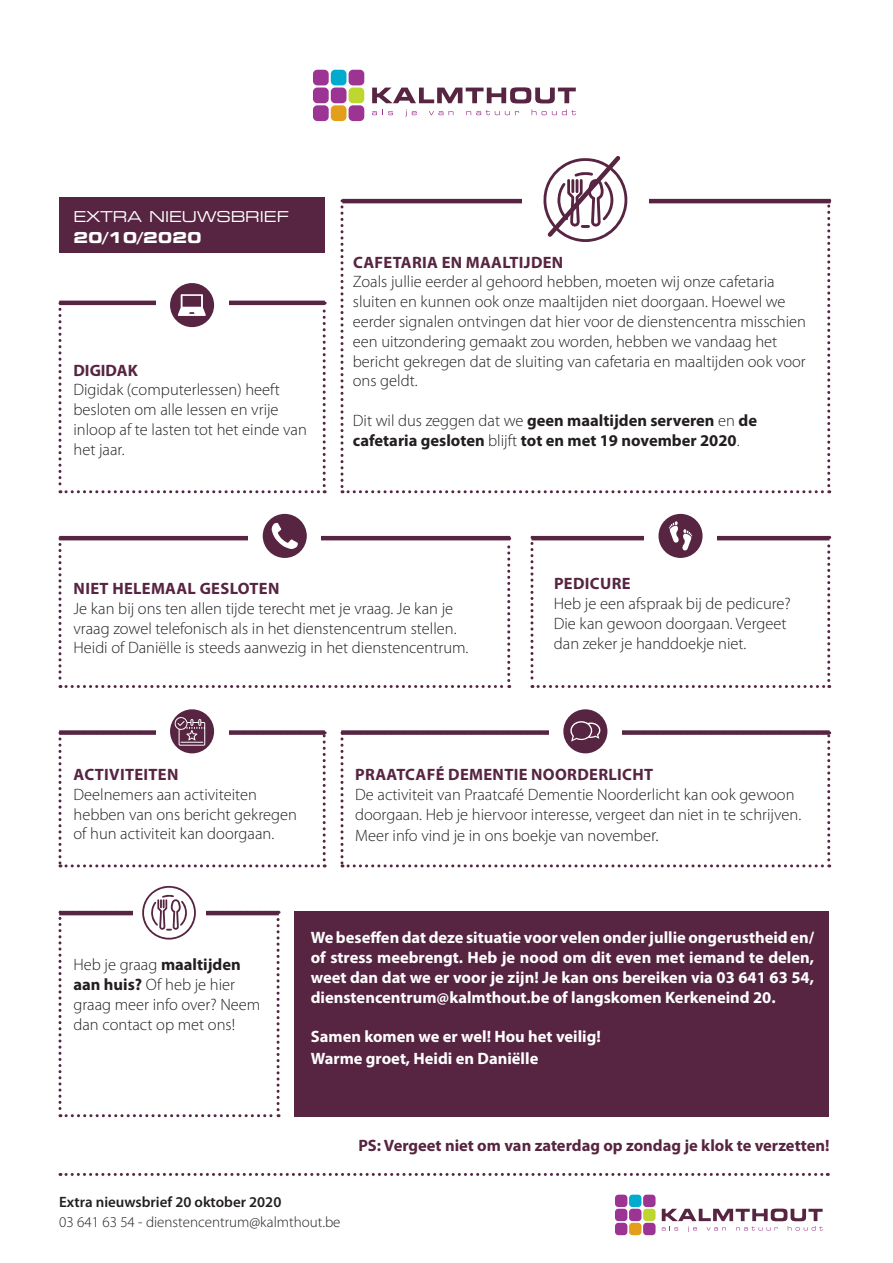
<style>
.page{position:relative;width:893px;height:1263px;background:#fff}
.page>*{position:absolute;margin:0;border:0;box-sizing:border-box;transform-origin:0 0}
.t1{font:300 16.5px/19.8px "Myriad Pro";color:#231f20}
.t2{font:700 16.5px/19.8px "Myriad Pro";color:#fff;text-align:justify}
.t3{font:700 16.5px/19.8px "Myriad Pro";color:#231f20}
.t4{font:700 16.5px "Myriad Pro";letter-spacing:.02em;color:#572541}
.t5{font:700 16.5px "Myriad Pro";color:#572541}
.t6{font:300 15px "Myriad Pro";color:#231f20}
.t7{font:600 15px "Myriad Pro";color:#231f20}
.t8{font:expanded 15px "Square 721 BT";color:#fff}
.t9{font:700 expanded 15px "Square 721 BT";color:#fff}
.s1{font-weight:300}
.s2{font-size:18px}
.s3{font-weight:700}
</style>
<div class="page">
<svg style="left:372px;top:109px;width:21px;height:6px"></svg>
<svg style="left:405px;top:109px;width:12px;height:8px"></svg>
<svg style="left:429px;top:111px;width:24px;height:4px"></svg>
<svg style="left:466px;top:110px;width:53px;height:5px"></svg>
<svg style="left:532px;top:109px;width:44px;height:6px"></svg>
<svg style="left:372px;top:87px;width:204px;height:16px"></svg>
<div style="left:313px;top:70px;width:16px;height:15px;background:#9c3493;border-radius:4px"></div>
<div style="left:331px;top:70px;width:15px;height:15px;background:#00abcd;border-radius:4px"></div>
<div style="left:349px;top:70px;width:15px;height:15px;background:#9c3493;border-radius:4px"></div>
<div style="left:313px;top:88px;width:16px;height:15px;background:#9c3493;border-radius:4px"></div>
<div style="left:331px;top:88px;width:15px;height:15px;background:#9c3493;border-radius:4px"></div>
<div style="left:349px;top:88px;width:15px;height:15px;background:#bed630;border-radius:4px"></div>
<div style="left:313px;top:105px;width:16px;height:16px;background:#9c3493;border-radius:4px"></div>
<div style="left:331px;top:105px;width:15px;height:16px;background:#e39e1c;border-radius:4px"></div>
<div style="left:349px;top:105px;width:15px;height:16px;background:#9c3493;border-radius:4px"></div>
<svg style="left:60px;top:1173px;width:768px;height:3px"></svg>
<svg style="left:662px;top:1208px;width:161px;height:23px"></svg>
<div style="left:615px;top:1194px;width:12px;height:13px;background:#9c3493;border-radius:3px"></div>
<div style="left:629px;top:1194px;width:12px;height:13px;background:#00abcd;border-radius:3px"></div>
<div style="left:643px;top:1194px;width:12px;height:13px;background:#9c3493;border-radius:3px"></div>
<div style="left:615px;top:1209px;width:12px;height:12px;background:#9c3493;border-radius:3px"></div>
<div style="left:629px;top:1209px;width:12px;height:12px;background:#9c3493;border-radius:3px"></div>
<div style="left:643px;top:1209px;width:12px;height:12px;background:#bed630;border-radius:3px"></div>
<div style="left:615px;top:1223px;width:12px;height:12px;background:#9c3493;border-radius:3px"></div>
<div style="left:629px;top:1223px;width:12px;height:12px;background:#e39e1c;border-radius:3px"></div>
<div style="left:643px;top:1223px;width:12px;height:12px;background:#9c3493;border-radius:3px"></div>
<div style="left:59px;top:198px;width:266px;height:55px;background:#572541"></div>
<div style="left:294px;top:911px;width:535px;height:205px;background:#572541"></div>
<svg style="left:340px;top:156px;width:490px;height:337px"></svg>
<div style="left:263px;top:514px;width:44px;height:44px;background:#572541;border-radius:50%"></div>
<div style="left:170px;top:283px;width:44px;height:44px;background:#572541;border-radius:50%"></div>
<div style="left:170px;top:709px;width:44px;height:44px;background:#572541;border-radius:50%"></div>
<div style="left:658px;top:514px;width:45px;height:44px;background:#572541;border-radius:50%"></div>
<div style="left:563px;top:709px;width:44px;height:44px;background:#572541;border-radius:50%"></div>
<svg style="left:58px;top:294px;width:268px;height:199px"></svg>
<svg style="left:58px;top:523px;width:452px;height:165px"></svg>
<svg style="left:530px;top:521px;width:300px;height:167px"></svg>
<svg style="left:58px;top:717px;width:268px;height:150px"></svg>
<svg style="left:340px;top:721px;width:490px;height:146px"></svg>
<svg style="left:58px;top:885px;width:222px;height:232px"></svg>
<p class="t8" style="left:73px;top:207px;width:217px">EXTRA NIEUWSBRIEF</p>
<p class="t9" style="left:73px;top:228px;width:130px">20/10/2020</p>
<p class="t5" style="left:73px;top:359px;width:66px">DIGIDAK</p>
<p class="t1" style="left:73px;top:380px;width:235px">Digidak (computerlessen) heeft besloten om alle lessen en vrije inloop af te lasten tot het einde van het jaar.</p>
<p class="t4" style="left:353px;top:251px;width:212px">CAFETARIA EN MAALTIJDEN</p>
<p class="t1" style="left:353px;top:272px;width:455px">Zoals jullie eerder al gehoord hebben, moeten wij onze cafetaria sluiten en kunnen ook onze maaltijden niet doorgaan. Hoewel we eerder signalen ontvingen dat hier voor de dienstencentra misschien een uitzondering gemaakt zou worden, hebben we vandaag het bericht gekregen dat de sluiting van cafetaria en maaltijden ook voor ons geldt.</p>
<p class="t3" style="left:353px;top:410px;width:406px"><span class="s1">Dit wil dus zeggen dat we</span> geen maaltijden serveren <span class="s1">en</span> de cafetaria gesloten <span class="s1">blijft</span> tot en met 19 november 2020<span class="s1">.</span></p>
<p class="t4" style="left:74px;top:578px;width:207px">NIET HELEMAAL GESLOTEN</p>
<p class="t1" style="left:73px;top:598px;width:396px">Je kan bij ons ten allen tijde terecht met je vraag. Je kan je vraag zowel telefonisch als in het dienstencentrum stellen.<br>Heidi of Daniëlle is steeds aanwezig in het dienstencentrum.</p>
<p class="t4" style="left:554px;top:573px;width:78px">PEDICURE</p>
<p class="t1" style="left:554px;top:593px;width:238px">Heb je een afspraak bij de pedicure?<br>Die kan gewoon doorgaan. Vergeet dan zeker je handdoekje niet.</p>
<p class="t4" style="left:74px;top:763px;width:106px">ACTIVITEITEN</p>
<p class="t1" style="left:73px;top:784px;width:225px">Deelnemers aan activiteiten hebben van ons bericht gekregen of hun activiteit kan doorgaan.</p>
<p class="t4" style="left:355px;top:763px;width:299px">PRAATCAFÉ DEMENTIE NOORDERLICHT</p>
<p class="t1" style="left:355px;top:784px;width:448px">De activiteit van Praatcafé Dementie Noorderlicht kan ook gewoon doorgaan. Heb je hiervoor interesse, vergeet dan niet in te schrijven.</p>
<p class="t1" style="left:355px;top:825px;width:305px">Meer info vind je in ons boekje van novembe<span class="s2">r.</span></p>
<p class="t1" style="left:73px;top:954px;width:188px">Heb je graag <span class="s3">maaltijden aan huis?</span> Of heb je hier graag meer info over? Neem dan contact op met ons!</p>
<p class="t2" style="left:311px;top:927px;width:505px">We beseffen dat deze situatie voor velen onder jullie ongerustheid en/ of stress meebrengt. Heb je nood om dit even met iemand te delen, weet dan dat we er voor je zijn! Je kan ons bereiken via 03 641 63 54, dienstencentrum@kalmthout.be of langskomen Kerkeneind 20.</p>
<p class="t2" style="left:311px;top:1025px;width:292px;line-height:21.6px">Samen komen we er wel! Hou het veilig!<br>Warme groet, Heidi en Daniëlle</p>
<p class="t5" style="left:358px;top:1135px;width:473px">PS: Vergeet niet om van zaterdag op zondag je klok te verzetten!</p>
<p class="t7" style="left:59px;top:1193px;width:224px">Extra nieuwsbrief 20 oktober 2020</p>
<p class="t6" style="left:59px;top:1213px;width:283px">03 641 63 54 - dienstencentrum@kalmthout.be</p>
</div>
